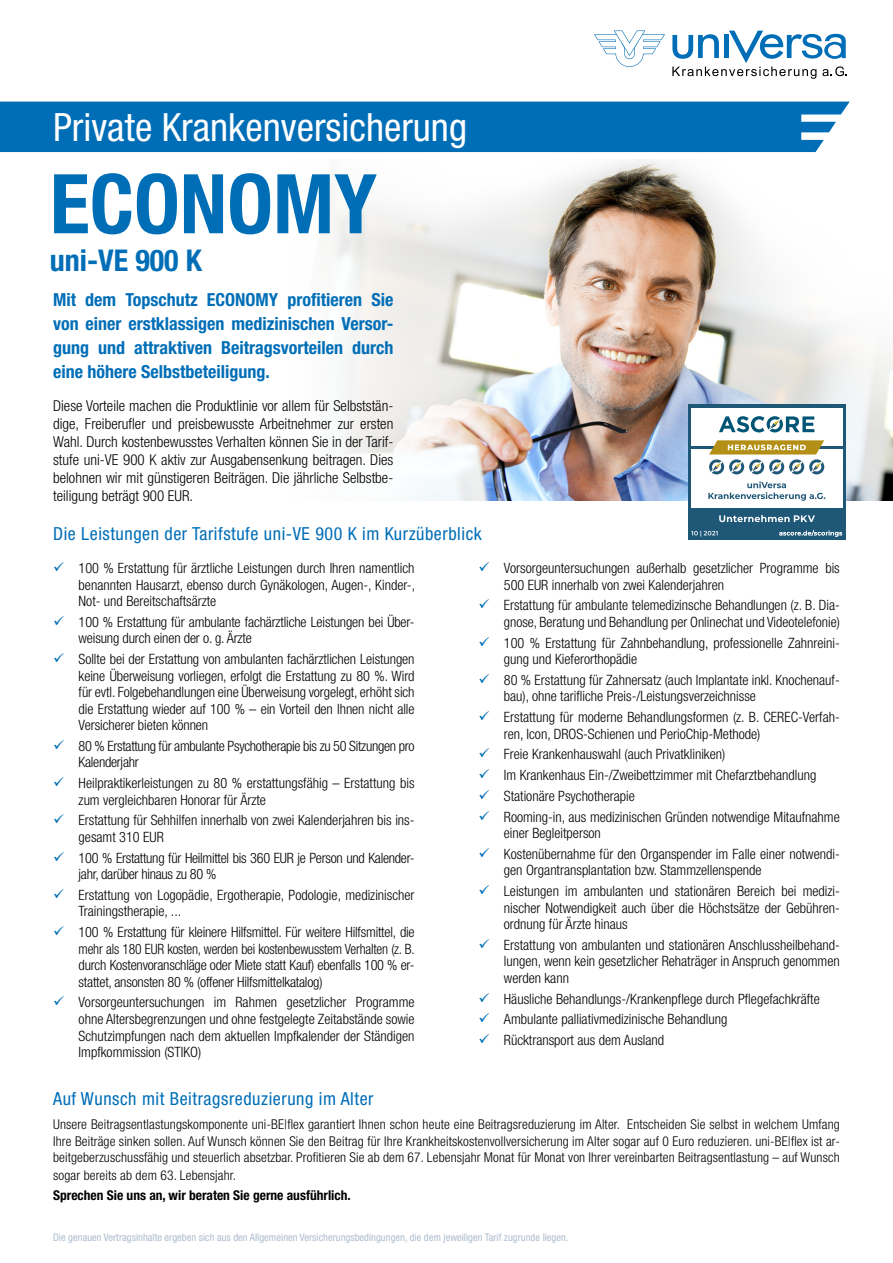
<style>
.page{position:relative;width:893px;height:1263px;background:#fff}
.page>*{position:absolute;margin:0;border:0;box-sizing:border-box;transform-origin:0 0}
.t1{font:700 condensed 82.5px "Helvetica Neue LT Std";color:#006eb7}
.t2{font:condensed 39px "Helvetica Neue LT Std";color:#fff}
.t3{font:700 condensed 30px "Helvetica Neue LT Std";color:#006eb7}
.t4{font:700 condensed 18px/24px "Helvetica Neue LT Std";color:#006eb7;text-align:justify}
.t5{font:condensed 18px "Helvetica Neue LT Std";letter-spacing:.03em;color:#006eb7}
.t6{font:300 condensed 15px/18px "Helvetica Neue LT Std";color:#000;text-align:justify}
.t7{font:300 condensed 14.25px/16.5px "Helvetica Neue LT Std";color:#000}
.t8{font:300 condensed 14.25px/16.5px "Helvetica Neue LT Std";letter-spacing:-.02em;color:#000}
.t9{font:300 condensed 13.5px/16.2px "Helvetica Neue LT Std";letter-spacing:.01em;color:#000;text-align:justify}
.t10{font:700 condensed 13.5px "Helvetica Neue LT Std";color:#000}
.t11{font:condensed 10.5px "Helvetica Neue LT Std";color:#afbdcf}
.s1{color:#006eb7}
</style>
<div class="page">
<img style="left:333px;top:160px;width:560px;height:341px">
<svg style="left:672px;top:31px;width:175px;height:48px"></svg>
<svg style="left:594px;top:31px;width:71px;height:36px"></svg>
<div style="left:0;top:102px;width:850px;height:50px;background:#006eb7"></div>
<div style="left:688px;top:405px;width:158px;height:135px;background:#1f5777"></div>
<div style="left:691px;top:408px;width:151px;height:38px;background:#fff"></div>
<div style="left:691px;top:449px;width:151px;height:59px;background:#fff"></div>
<svg style="left:719px;top:416px;width:95px;height:16px"></svg>
<svg style="left:709px;top:440px;width:115px;height:34px"></svg>
<svg style="left:719px;top:515px;width:96px;height:7px"></svg>
<svg style="left:708px;top:481px;width:117px;height:20px"></svg>
<svg style="left:691px;top:531px;width:27px;height:6px"></svg>
<svg style="left:779px;top:530px;width:63px;height:7px"></svg>
<h2 class="t2" style="left:53px;top:104px;width:415px">Private Krankenversicherung</h2>
<h1 class="t1" style="left:50px;top:154px;width:329px">ECONOMY</h1>
<h3 class="t3" style="left:50px;top:242px;width:154px">uni-VE 900 K</h3>
<p class="t4" style="left:53px;top:288px;width:342px">Mit dem Topschutz ECONOMY profitieren Sie von einer erstklassigen medizinischen Versor&shy;gung und attraktiven Beitragsvorteilen durch eine höhere Selbstbeteiligung.</p>
<p class="t6" style="left:53px;top:396px;width:342px">Diese Vorteile machen die Produktlinie vor allem für Selbststän&shy;dige, Freiberufler und preisbewusste Arbeitnehmer zur ersten Wahl. Durch kostenbewusstes Verhalten können Sie in der Tarif&shy;stufe uni-VE 900 K aktiv zur Ausgabensenkung beitragen. Dies belohnen wir mit günstigeren Beiträgen. Die jährliche Selbstbe&shy;teiligung beträgt 900 EUR.</p>
<p class="t5" style="left:53px;top:523px;width:430px">Die Leistungen der Tarifstufe uni-VE 900 K im Kurzüberblick</p>
<p class="t7" style="left:79px;top:560px;width:338px;text-align:justify;text-indent:-25px"><span class="s1">✓</span> 100 % Erstattung für ärztliche Leistungen durch Ihren namentlich benannten Hausarzt, ebenso durch Gynäkologen, Augen-, Kinder-, Not- und Bereitschaftsärzte</p>
<p class="t7" style="left:79px;top:613px;width:337px;text-indent:-25px"><span class="s1">✓</span> 100 % Erstattung für ambulante fachärztliche Leistungen bei Über&shy;weisung durch einen der o. g. Ärzte</p>
<p class="t7" style="left:79px;top:651px;width:337px;text-align:justify;text-indent:-25px"><span class="s1">✓</span> Sollte bei der Erstattung von ambulanten fachärztlichen Leistungen keine Überweisung vorliegen, erfolgt die Erstattung zu 80 %. Wird für evtl. Folgebehandlungen eine Überweisung vorgelegt, erhöht sich die Erstattung wieder auf 100 % – ein Vorteil den Ihnen nicht alle Versicherer bieten können</p>
<p class="t8" style="left:79px;top:737px;width:337px;text-indent:-25px"><span class="s1">✓</span> 80 % Erstattung für ambulante Psychotherapie bis zu 50 Sitzungen pro<br>Kalenderjahr</p>
<p class="t7" style="left:79px;top:775px;width:337px;text-indent:-25px"><span class="s1">✓</span> Heilpraktikerleistungen zu 80 % erstattungsfähig – Erstattung bis zum vergleichbaren Honorar für Ärzte</p>
<p class="t7" style="left:79px;top:812px;width:337px;text-indent:-25px"><span class="s1">✓</span> Erstattung für Sehhilfen innerhalb von zwei Kalenderjahren bis ins&shy;gesamt 310 EUR</p>
<p class="t8" style="left:79px;top:849px;width:337px;text-indent:-25px"><span class="s1">✓</span> 100 % Erstattung für Heilmittel bis 360 EUR je Person und Kalender&shy;jahr, darüber hinaus zu 80 %</p>
<p class="t7" style="left:79px;top:886px;width:337px;text-indent:-25px"><span class="s1">✓</span> Erstattung von Logopädie, Ergotherapie, Podologie, medizinischer<br>Trainingstherapie, ...</p>
<p class="t7" style="left:79px;top:924px;width:337px;text-align:justify;text-indent:-26px"><span class="s1">✓</span> 100 % Erstattung für kleinere Hilfsmittel. Für weitere Hilfsmittel, die mehr als 180 EUR kosten, werden bei kostenbewusstem Verhalten (z. B. durch Kostenvoranschläge oder Miete statt Kauf) ebenfalls 100 % er&shy;stattet, ansonsten 80 % (offener Hilfsmittelkatalog)</p>
<p class="t7" style="left:79px;top:994px;width:337px;text-align:justify;text-indent:-25px"><span class="s1">✓</span> Vorsorgeuntersuchungen im Rahmen gesetzlicher Programme ohne Altersbegrenzungen und ohne festgelegte Zeitabstände sowie Schutzimpfungen nach dem aktuellen Impfkalender der Ständigen Impfkommission (STIKO)</p>
<p class="t7" style="left:504px;top:560px;width:337px;text-indent:-25px"><span class="s1">✓</span> Vorsorgeuntersuchungen außerhalb gesetzlicher Programme bis<br>500 EUR innerhalb von zwei Kalenderjahren</p>
<p class="t7" style="left:478px;top:597px;width:363px;text-align:right"><span class="s1">✓</span> Erstattung für ambulante telemedizinsche Behandlungen (z. B. Dia&shy;gnose, Beratung und Behandlung per Onlinechat und Videotelefonie)</p>
<p class="t7" style="left:504px;top:634px;width:337px;text-indent:-26px"><span class="s1">✓</span> 100 % Erstattung für Zahnbehandlung, professionelle Zahnreini&shy;gung und Kieferorthopädie</p>
<p class="t7" style="left:504px;top:671px;width:337px;text-indent:-26px"><span class="s1">✓</span> 80 % Erstattung für Zahnersatz (auch Implantate inkl. Knochenauf&shy;bau), ohne tarifliche Preis-/Leistungsverzeichnisse</p>
<p class="t7" style="left:504px;top:709px;width:337px;text-indent:-26px"><span class="s1">✓</span> Erstattung für moderne Behandlungsformen (z. B. CEREC-Verfah&shy;ren, Icon, DROS-Schienen und PerioChip-Methode)</p>
<p class="t7" style="left:478px;top:746px;width:248px"><span class="s1">✓</span> Freie Krankenhauswahl (auch Privatkliniken)</p>
<p class="t7" style="left:478px;top:767px;width:340px"><span class="s1">✓</span> Im Krankenhaus Ein-/Zweibettzimmer mit Chefarztbehandlung</p>
<p class="t7" style="left:478px;top:787px;width:158px"><span class="s1">✓</span> Stationäre Psychotherapie</p>
<p class="t7" style="left:504px;top:808px;width:337px;text-indent:-26px"><span class="s1">✓</span> Rooming-in, aus medizinischen Gründen notwendige Mitaufnahme einer Begleitperson</p>
<p class="t7" style="left:504px;top:845px;width:337px;text-indent:-26px"><span class="s1">✓</span> Kostenübernahme für den Organspender im Falle einer notwendi&shy;gen Organtransplantation bzw. Stammzellenspende</p>
<p class="t7" style="left:504px;top:883px;width:337px;text-align:justify;text-indent:-26px"><span class="s1">✓</span> Leistungen im ambulanten und stationären Bereich bei medizi&shy;nischer Notwendigkeit auch über die Höchstsätze der Gebühren&shy;ordnung für Ärzte hinaus</p>
<p class="t7" style="left:504px;top:936px;width:337px;text-align:justify;text-indent:-26px"><span class="s1">✓</span> Erstattung von ambulanten und stationären Anschlussheilbehand&shy;lungen, wenn kein gesetzlicher Rehaträger in Anspruch genommen werden kann</p>
<p class="t7" style="left:478px;top:990px;width:343px"><span class="s1">✓</span> Häusliche Behandlungs-/Krankenpflege durch Pflegefachkräfte</p>
<p class="t7" style="left:478px;top:1011px;width:251px"><span class="s1">✓</span> Ambulante palliativmedizinische Behandlung</p>
<p class="t7" style="left:478px;top:1032px;width:187px"><span class="s1">✓</span> Rücktransport aus dem Ausland</p>
<p class="t5" style="left:53px;top:1088px;width:322px">Auf Wunsch mit Beitragsreduzierung im Alter</p>
<p class="t9" style="left:53px;top:1116px;width:788px">Unsere Beitragsentlastungskomponente uni-BE|flex garantiert Ihnen schon heute eine Beitragsreduzierung im Alter. Entscheiden Sie selbst in welchem Umfang Ihre Beiträge sinken sollen. Auf Wunsch können Sie den Beitrag für Ihre Krankheitskostenvollversicherung im Alter sogar auf 0 Euro reduzieren. uni-BE|flex ist ar&shy;beitgeberzuschussfähig und steuerlich absetzbar. Profitieren Sie ab dem 67. Lebensjahr Monat für Monat von Ihrer vereinbarten Beitragsentlastung – auf Wunsch</p>
<p class="t9" style="left:53px;top:1167px;width:184px">sogar bereits ab dem 63. Lebensjahr.</p>
<p class="t10" style="left:53px;top:1187px;width:299px">Sprechen Sie uns an, wir beraten Sie gerne ausführlich.</p>
<p class="t11" style="left:53px;top:1231px;width:517px">Die genauen Vertragsinhalte ergeben sich aus den Allgemeinen Versicherungsbedingungen, die dem jeweiligen Tarif zugrunde liegen.</p>
</div>
